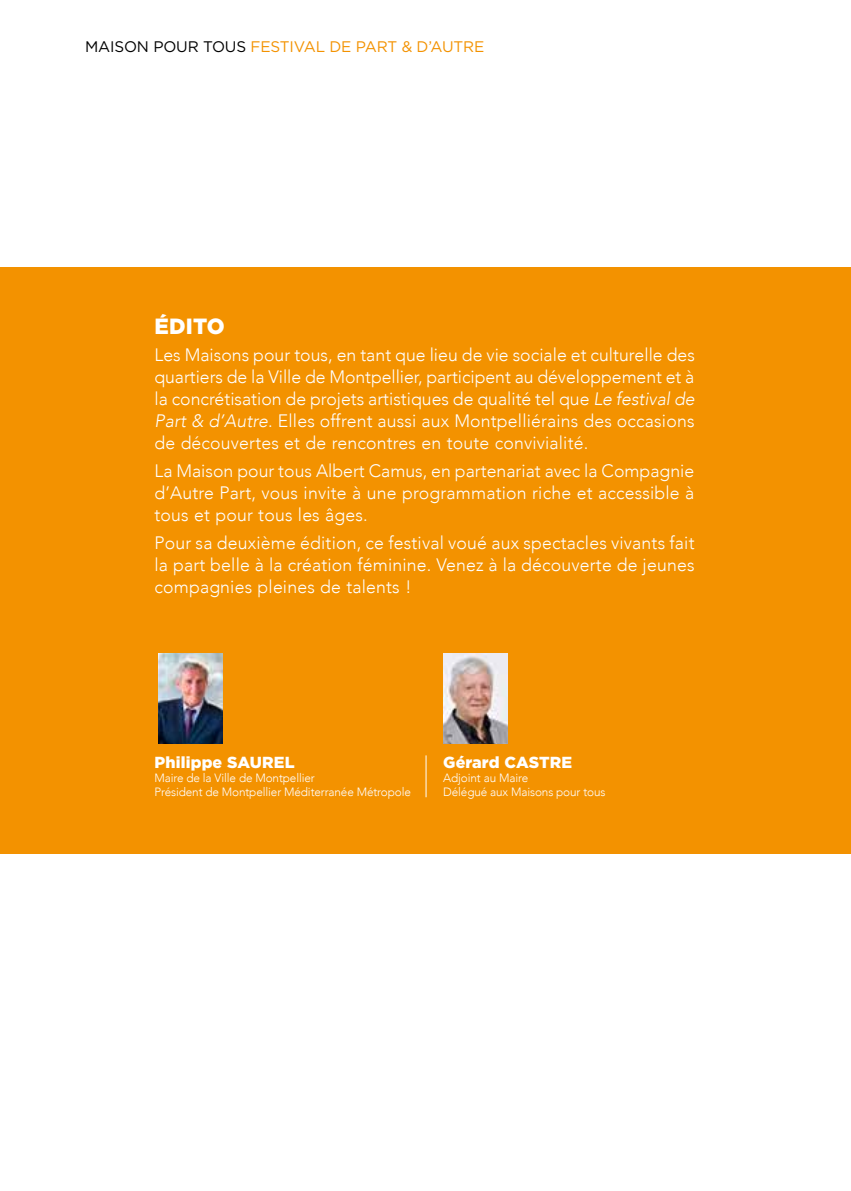
<style>
.page{position:relative;width:851px;height:1191px;background:#fff}
.page>*{position:absolute;margin:0;border:0;box-sizing:border-box;transform-origin:0 0}
.t1{font:900 22px "Gotham";letter-spacing:.01em;color:#fff}
.t2{font:300 18px/22px "Avenir";letter-spacing:.01em;color:#fff;text-align:justify}
.t3{font:900 16px "Gotham";letter-spacing:.01em;color:#fff}
.t4{font:15.4px "Gotham";letter-spacing:-.01em;color:#f39200}
.t5{font:300 12px/14px "Avenir";letter-spacing:-.01em;color:#fff}
.s1{color:#000}
.s2{font-style:italic}
</style>
<div class="page">
<div style="left:0;top:267px;width:850px;height:586px;background:#f39200"></div>
<hr style="left:425px;top:755px;width:1px;height:42px;background:#fff">
<img style="left:158px;top:654px;width:64px;height:89px">
<img style="left:443px;top:654px;width:64px;height:89px">
<p class="t4" style="left:85px;top:37px;width:400px"><span class="s1">MAISON POUR TOUS</span> FESTIVAL DE PART &amp; D’AUTRE</p>
<p class="t1" style="left:154px;top:310px;width:72px">ÉDITO</p>
<p class="t2" style="left:154px;top:344px;width:542px">Les Maisons pour tous, en tant que lieu de vie sociale et culturelle des quartiers de la Ville de Montpellier, participent au développement et à la concrétisation de projets artistiques de qualité tel que <span class="s2">Le festival de Part &amp; d’Autre</span>. Elles offrent aussi aux Montpelliérains des occasions de découvertes et de rencontres en toute convivialité.</p>
<p class="t2" style="left:154px;top:460px;width:541px">La Maison pour tous Albert Camus, en partenariat avec la Compagnie d’Autre Part, vous invite à une programmation riche et accessible à tous et pour tous les âges.</p>
<p class="t2" style="left:154px;top:531px;width:541px">Pour sa deuxième édition, ce festival voué aux spectacles vivants fait la part belle à la création féminine. Venez à la découverte de jeunes compagnies pleines de talents !</p>
<p class="t3" style="left:154px;top:751px;width:142px">Philippe SAUREL</p>
<p class="t5" style="left:154px;top:771px;width:258px">Maire de la Ville de Montpellier<br>Président de Montpellier Méditerranée Métropole</p>
<p class="t3" style="left:443px;top:751px;width:130px">Gérard CASTRE</p>
<p class="t5" style="left:443px;top:771px;width:164px">Adjoint au Maire<br>Délégué aux Maisons pour tous</p>
</div>
